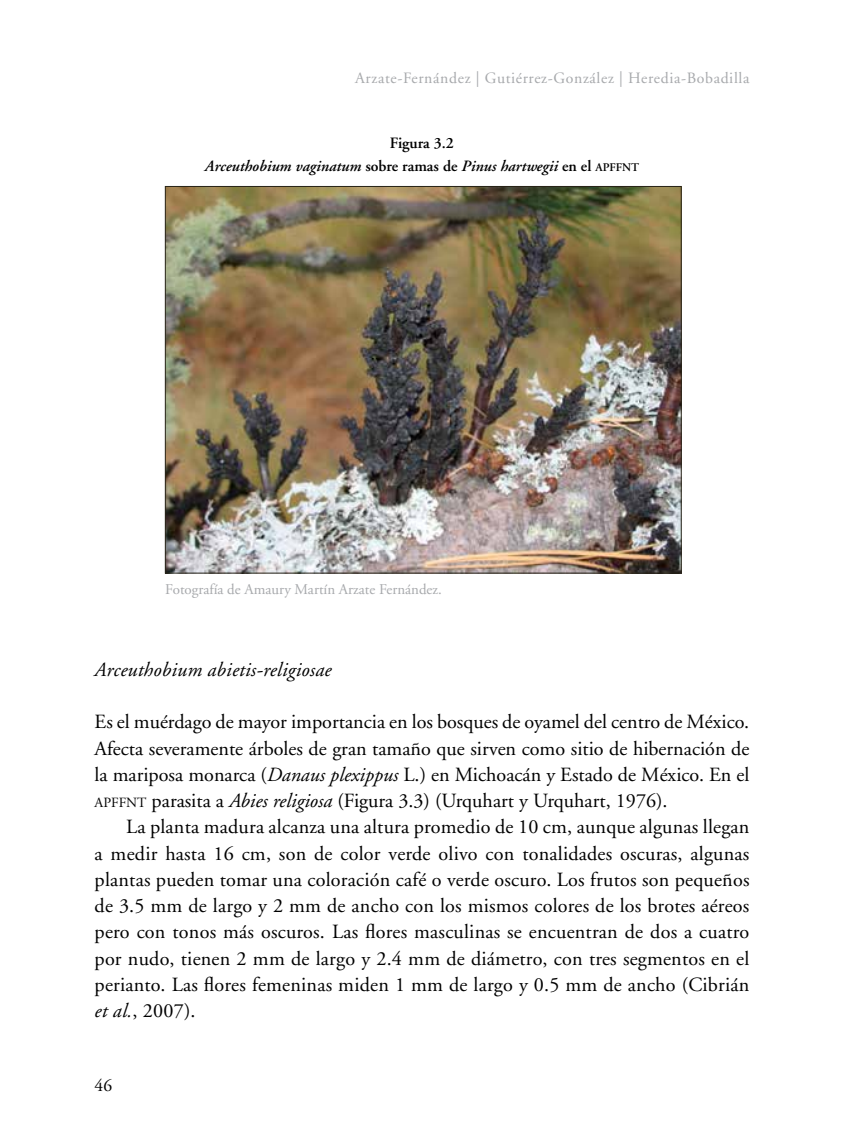
<style>
.page{position:relative;width:844px;height:1141px;background:#fff}
.page>*{position:absolute;margin:0;border:0;box-sizing:border-box;transform-origin:0 0}
.t1{font:20.12px/26.2px "Adobe Garamond";letter-spacing:.005em;color:#000;text-align:justify}
.t2{font:italic 20.12px "Adobe Garamond";letter-spacing:.01em;color:#000}
.t3{font:17.5px "Adobe Garamond";color:#000}
.t4{font:italic 600 15.75px/22.8px "Adobe Garamond";color:#000;text-align:center}
.t5{font:15.75px "Adobe Garamond";letter-spacing:.04em;color:#a7a9ac}
.t6{font:14.88px "Adobe Garamond";color:#a7a9ac}
.s1{font-style:normal}
.s2{font-style:normal;font-size:11.72px}
.s3{font-style:italic}
.s4{font-size:14.17px}
</style>
<div class="page">
<img style="left:167px;top:188px;width:512px;height:384px">
<p class="t5" style="left:355px;top:69px;width:396px">Arzate-Fernández | Gutiérrez-González | Heredia-Bobadilla</p>
<p class="t4" style="left:205px;top:132px;width:435px"><span class="s1">Figura 3.2<br></span>Arceuthobium vaginatum <span class="s1">sobre ramas de</span> Pinus hartwegii <span class="s1">en el</span> <span class="s2">apffnt</span></p>
<p class="t6" style="left:165px;top:582px;width:278px">Fotografía de Amaury Martín Arzate Fernández.</p>
<p class="t2" style="left:94px;top:659px;width:238px">Arceuthobium abietis-religiosae</p>
<p class="t1" style="left:94px;top:709px;width:656px">Es el muérdago de mayor importancia en los bosques de oyamel del centro de México.<br>Afecta severamente árboles de gran tamaño que sirven como sitio de hibernación de la mariposa monarca (<span class="s3">Danaus plexippus</span> L.) en Michoacán y Estado de México. En el <span class="s4">apffnt</span> parasita a <span class="s3">Abies religiosa</span> (Figura 3.3) (Urquhart y Urquhart, 1976).</p>
<p class="t1" style="left:95px;top:814px;width:656px;text-indent:31px">La planta madura alcanza una altura promedio de 10 cm, aunque algunas llegan a medir hasta 16 cm, son de color verde olivo con tonalidades oscuras, algunas plantas pueden tomar una coloración café o verde oscuro. Los frutos son pequeños de 3.5 mm de largo y 2 mm de ancho con los mismos colores de los brotes aéreos pero con tonos más oscuros. Las flores masculinas se encuentran de dos a cuatro por nudo, tienen 2 mm de largo y 2.4 mm de diámetro, con tres segmentos en el perianto. Las flores femeninas miden 1 mm de largo y 0.5 mm de ancho (Cibrián <span class="s3">et al.</span>, 2007).</p>
<p class="t3" style="left:94px;top:1076px;width:19px">46</p>
</div>
